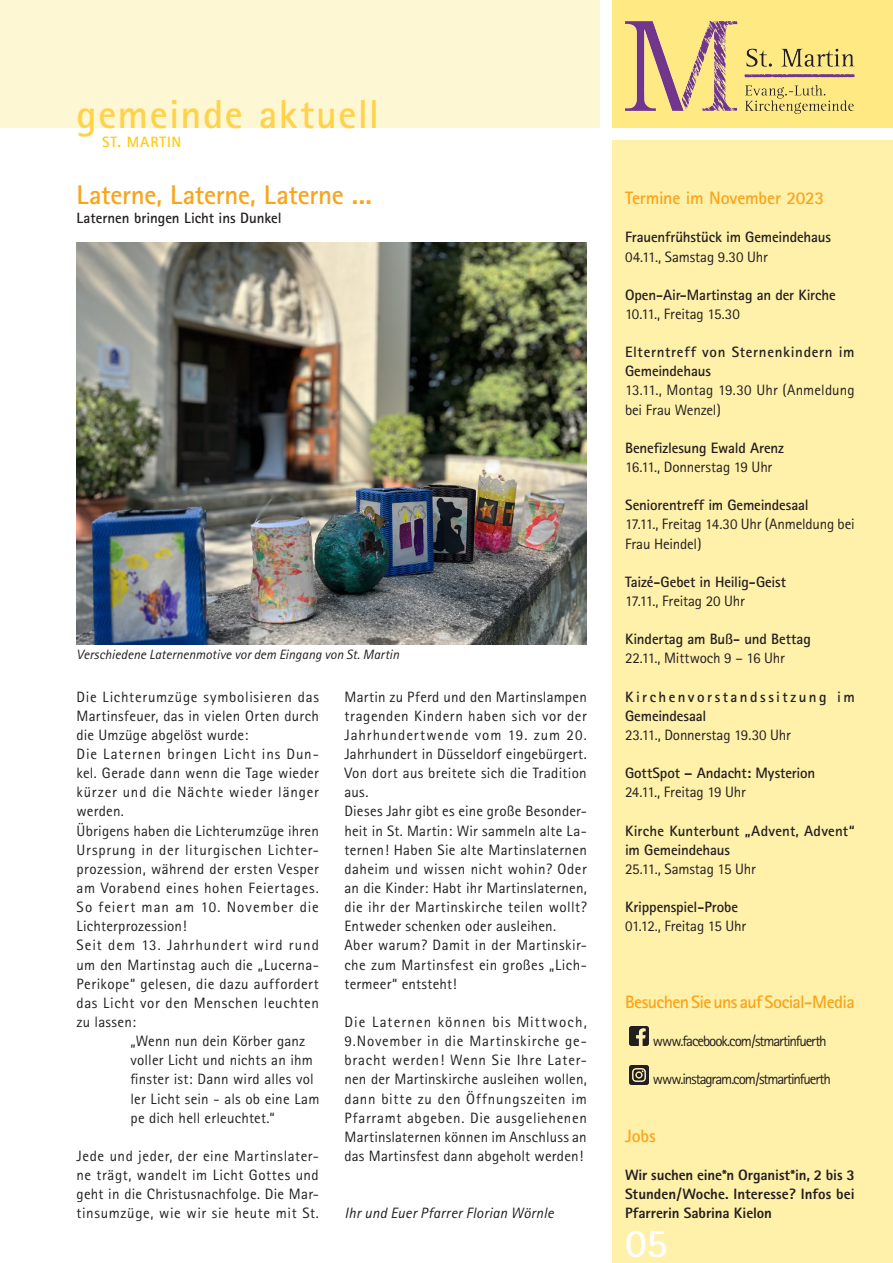
<style>
.page{position:relative;width:893px;height:1263px;background:#fff}
.page>*{position:absolute;margin:0;border:0;box-sizing:border-box;transform-origin:0 0}
.t1{font:700 40.5px "Rotis Sans Serif";letter-spacing:.035em;color:#fed34c}
._1_überschrift_groß{font:700 40.5px "Rotis Sans Serif";color:#fff}
._1_überschrift_groß-2{font:700 27px "Rotis Sans Serif";letter-spacing:-.01em;color:#f9a51b}
._5a_fließtext_normal{font:700 18px "Rotis Sans Serif";letter-spacing:-.025em;color:#f9a51b}
._5a_fließtext_normal-2{font:15px/19.2px "Rotis Sans Serif";letter-spacing:.01em;color:#231f20;text-align:justify}
._5a_fließtext_normal-3{font:700 15px/19.2px "Rotis Sans Serif";letter-spacing:-.005em;color:#231f20}
._5a_fließtext_normal-4{font:15px/19.2px "Rotis Sans Serif";letter-spacing:-.015em;color:#231f20}
._5a_fließtext_normal-5{font:800 15px/19.2px "Rotis Sans Serif";color:#231f20;text-align:justify}
._5a_fließtext_normal-6{font:15px "Rotis Sans Serif";letter-spacing:-.075em;color:#231f20}
._5a_fließtext_normal-7{font:15px "Rotis Sans Serif";letter-spacing:-.01em;color:#231f20}
._5a_fließtext_normal-8{font:700 15px/19.2px "Rotis Sans Serif";letter-spacing:.045em;color:#231f20}
._5a_fließtext_normal-9{font:700 15px/19.2px "Rotis Sans Serif";letter-spacing:.155em;color:#231f20}
._5a_fließtext_normal-10{font:italic 15px "Rotis Sans Serif";letter-spacing:.01em;color:#231f20}
._2_unterüberschrift{font:700 15px "Rotis Sans Serif";letter-spacing:-.005em;color:#231f20}
.t2{font:700 15px "Rotis Sans Serif";letter-spacing:.06em;color:#feca0a}
._7_bildunterschrift{font:italic 13.5px "Rotis Sans Serif";color:#231f20}
</style>
<div class="page">
<div style="left:612px;top:0;width:281px;height:128px;background:#ffe982"></div>
<div style="left:0;top:0;width:600px;height:128px;background:#fef7d4"></div>
<div style="left:612px;top:140px;width:281px;height:1123px;background:#fff0aa"></div>
<img style="left:625px;top:21px;width:230px;height:92px">
<img style="left:629px;top:1026px;width:19px;height:19px">
<img style="left:629px;top:1065px;width:19px;height:19px">
<img style="left:77px;top:242px;width:510px;height:402px">
<h1 class="t1" style="left:77px;top:88px;width:304px">gemeinde aktuell</h1>
<p class="t2" style="left:102px;top:132px;width:81px">ST. MARTIN</p>
<p class="_1_überschrift_groß-2" style="left:77px;top:178px;width:297px">Laterne, Laterne, Laterne ...</p>
<p class="_2_unterüberschrift" style="left:77px;top:209px;width:207px">Laternen bringen Licht ins Dunkel</p>
<p class="_7_bildunterschrift" style="left:77px;top:646px;width:324px">Verschiedene Laternenmotive vor dem Eingang von St. Martin</p>
<p class="_5a_fließtext_normal-2" style="left:77px;top:687px;width:244px">Die Lichterumzüge symbolisieren das Martinsfeuer, das in vielen Orten durch die Umzüge abgelöst wurde:</p>
<p class="_5a_fließtext_normal-2" style="left:77px;top:744px;width:244px">Die Laternen bringen Licht ins Dun&shy;kel. Gerade dann wenn die Tage wieder kürzer und die Nächte wieder länger werden.</p>
<p class="_5a_fließtext_normal-2" style="left:77px;top:821px;width:244px">Übrigens haben die Lichterumzüge ihren Ursprung in der liturgischen Lichter&shy;prozession, während der ersten Vesper am Vorabend eines hohen Feiertages.<br>So feiert man am 10. November die Lichterprozession!</p>
<p class="_5a_fließtext_normal-2" style="left:77px;top:936px;width:244px">Seit dem 13. Jahrhundert wird rund um den Martinstag auch die „Lucerna-Perikope“ gelesen, die dazu auffordert das Licht vor den Menschen leuchten zu lassen:</p>
<p class="_5a_fließtext_normal-2" style="left:131px;top:1031px;width:190px;text-align:left">„Wenn nun dein Körber ganz voller Licht und nichts an ihm finster ist: Dann wird alles vol ler Licht sein - als ob eine Lam pe dich hell erleuchtet.“</p>
<p class="_5a_fließtext_normal-2" style="left:77px;top:1146px;width:244px">Jede und jeder, der eine Martinslater&shy;ne trägt, wandelt im Licht Gottes und geht in die Christusnachfolge. Die Mar&shy;tinsumzüge, wie wir sie heute mit St.</p>
<p class="_5a_fließtext_normal-2" style="left:344px;top:687px;width:244px">Martin zu Pferd und den Martinslampen tragenden Kindern haben sich vor der Jahrhundertwende vom 19. zum 20.<br>Jahrhundert in Düsseldorf eingebürgert.<br>Von dort aus breitete sich die Tradition aus.</p>
<p class="_5a_fließtext_normal-2" style="left:344px;top:802px;width:244px">Dieses Jahr gibt es eine große Besonder&shy;heit in St. Martin: Wir sammeln alte La&shy;ternen! Haben Sie alte Martinslaternen daheim und wissen nicht wohin? Oder an die Kinder: Habt ihr Martinslaternen, die ihr der Martinskirche teilen wollt?<br>Entweder schenken oder ausleihen.</p>
<p class="_5a_fließtext_normal-2" style="left:344px;top:936px;width:244px">Aber warum? Damit in der Martinskir&shy;che zum Martinsfest ein großes „Lich&shy;termeer“ entsteht!</p>
<p class="_5a_fließtext_normal-2" style="left:344px;top:1012px;width:244px">Die Laternen können bis Mittwoch, 9.November in die Martinskirche ge&shy;bracht werden! Wenn Sie Ihre Later&shy;nen der Martinskirche ausleihen wollen, dann bitte zu den Öffnungszeiten im Pfarramt abgeben. Die ausgeliehenen Martinslaternen können im Anschluss an das Martinsfest dann abgeholt werden!</p>
<p class="_5a_fließtext_normal-10" style="left:344px;top:1204px;width:211px">Ihr und Euer Pfarrer Florian Wörnle</p>
<p class="_5a_fließtext_normal" style="left:625px;top:187px;width:201px">Termine im November 2023</p>
<p class="_5a_fließtext_normal-3" style="left:625px;top:227px;width:207px">Frauenfrühstück im Gemeindehaus</p>
<p class="_5a_fließtext_normal-7" style="left:625px;top:248px;width:144px">04.11., Samstag 9.30 Uhr</p>
<p class="_5a_fließtext_normal-3" style="left:625px;top:285px;width:212px">Open-Air-Martinstag an der Kirche</p>
<p class="_5a_fließtext_normal-4" style="left:625px;top:304px;width:116px">10.11., Freitag 15.30</p>
<p class="_5a_fließtext_normal-8" style="left:625px;top:342px;width:231px">Elterntreff von Sternenkindern im<br>Gemeindehaus</p>
<p class="_5a_fließtext_normal-2" style="left:625px;top:381px;width:231px">13.11., Montag 19.30 Uhr (Anmeldung bei Frau Wenzel)</p>
<p class="_5a_fließtext_normal-3" style="left:625px;top:438px;width:161px">Benefizlesung Ewald Arenz</p>
<p class="_5a_fließtext_normal-4" style="left:625px;top:457px;width:149px">16.11., Donnerstag 19 Uhr</p>
<p class="_5a_fließtext_normal-3" style="left:625px;top:495px;width:185px">Seniorentreff im Gemeindesaal</p>
<p class="_5a_fließtext_normal-4" style="left:625px;top:515px;width:231px">17.11., Freitag 14.30 Uhr (Anmeldung bei<br>Frau Heindel)</p>
<p class="_5a_fließtext_normal-3" style="left:625px;top:572px;width:162px">Taizé-Gebet in Heilig-Geist</p>
<p class="_5a_fließtext_normal-4" style="left:625px;top:591px;width:121px">17.11., Freitag 20 Uhr</p>
<p class="_5a_fließtext_normal-3" style="left:625px;top:629px;width:187px">Kindertag am Buß- und Bettag</p>
<p class="_5a_fließtext_normal-4" style="left:625px;top:649px;width:161px">22.11., Mittwoch 9 – 16 Uhr</p>
<p class="_5a_fließtext_normal-9" style="left:625px;top:687px;width:231px">Kirchenvorstandssitzung im<br>Gemeindesaal</p>
<p class="_5a_fließtext_normal-7" style="left:625px;top:726px;width:167px">23.11., Donnerstag 19.30 Uhr</p>
<p class="_5a_fließtext_normal-3" style="left:625px;top:763px;width:192px">GottSpot – Andacht: Mysterion</p>
<p class="_5a_fließtext_normal-4" style="left:625px;top:782px;width:122px">24.11., Freitag 19 Uhr</p>
<p class="_5a_fließtext_normal-3" style="left:625px;top:821px;width:231px">Kirche Kunterbunt „Advent, Advent“ im Gemeindehaus</p>
<p class="_5a_fließtext_normal-4" style="left:625px;top:859px;width:132px">25.11., Samstag 15 Uhr</p>
<p class="_5a_fließtext_normal-3" style="left:625px;top:897px;width:114px">Krippenspiel-Probe</p>
<p class="_5a_fließtext_normal-4" style="left:625px;top:916px;width:123px">01.12., Freitag 15 Uhr</p>
<p class="_5a_fließtext_normal" style="left:625px;top:990px;width:231px">Besuchen Sie uns auf Social-Media</p>
<p class="_5a_fließtext_normal-6" style="left:653px;top:1032px;width:175px">www.facebook.com/stmartinfuerth</p>
<p class="_5a_fließtext_normal-6" style="left:653px;top:1070px;width:179px">www.instagram.com/stmartinfuerth</p>
<p class="_5a_fließtext_normal" style="left:625px;top:1124px;width:32px">Jobs</p>
<p class="_5a_fließtext_normal-5" style="left:625px;top:1165px;width:231px">Wir suchen eine*n Organist*in, 2 bis 3<br>Stunden/Woche. Interesse? Infos bei Pfarrerin Sabrina Kielon</p>
<p class="_1_überschrift_groß" style="left:625px;top:1217px;width:44px">05</p>
</div>
